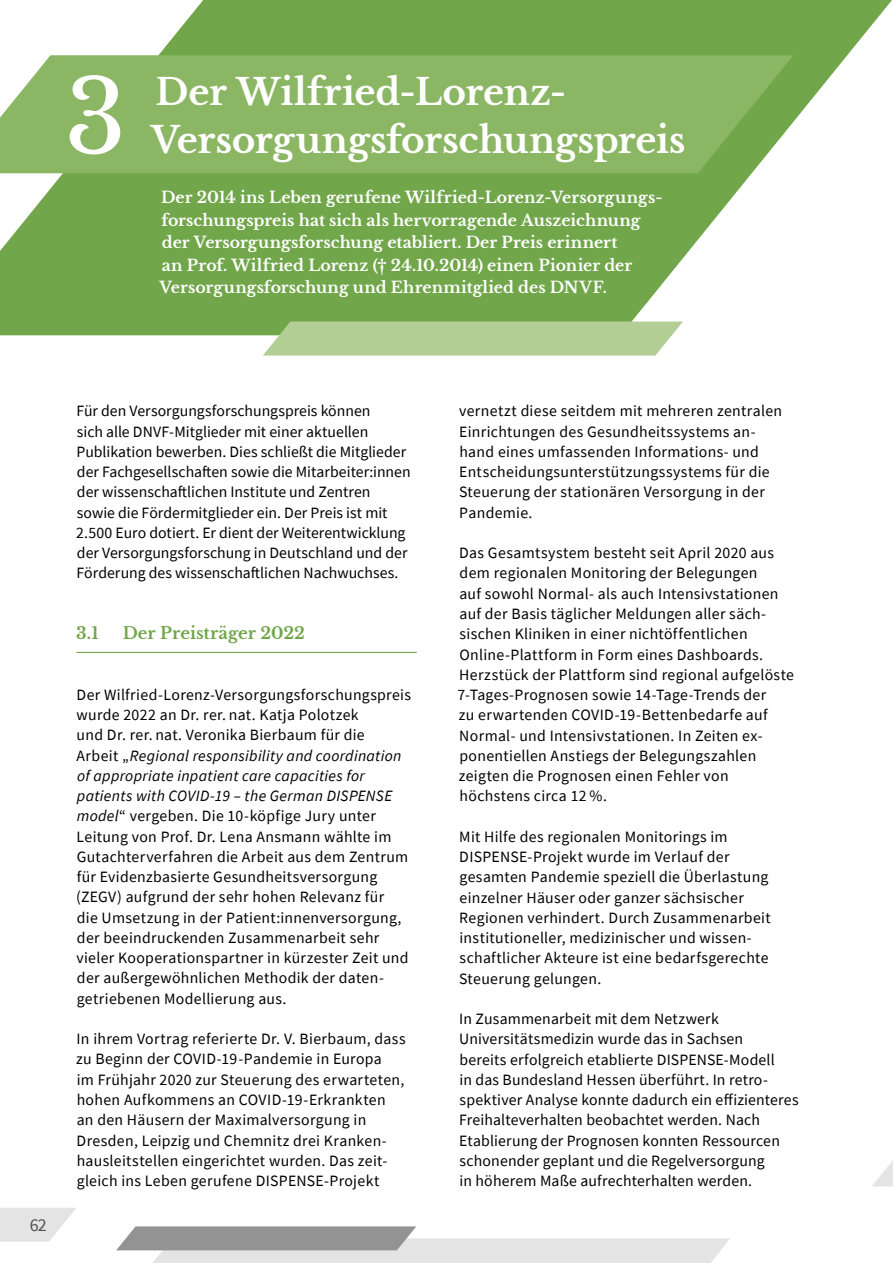
<style>
.page{position:relative;width:893px;height:1263px;background:#fff}
.page>*{position:absolute;margin:0;border:0;box-sizing:border-box;transform-origin:0 0}
.t1{font:100.5px "Libre Baskerville";color:#fff}
.t2{font:700 36px/48px "Libre Baskerville";letter-spacing:-.01em;color:#fff}
.t3{font:18px "Source Sans Pro";color:#515351}
.t4{font:700 16.5px "Libre Baskerville";color:#71a64a}
.t5{font:15.75px/20.2px "Source Sans Pro";letter-spacing:.02em;color:#000}
.t6{font:15.75px/20.2px "Source Sans Pro";color:#000}
.t7{font:700 15.75px/22.5px "Libre Baskerville";color:#fff}
.s1{font-style:italic}
</style>
<div class="page">
<svg style="left:0;top:1208px;width:76px;height:34px"></svg>
<svg style="left:0;top:0;width:892px;height:335px;fill:#71a64a"></svg>
<svg style="left:872px;top:1161px;width:21px;height:25px"></svg>
<svg style="left:0;top:55px;width:793px;height:118px;fill:#8bb663"></svg>
<hr style="left:77px;top:652px;width:340px;height:1px;background:#71a64a">
<svg style="left:116px;top:1226px;width:614px;height:37px"></svg>
<svg style="left:263px;top:322px;width:420px;height:34px"></svg>
<h1 class="t1" style="left:64px;top:56px;width:63px">3</h1>
<h2 class="t2" style="left:151px;top:68px;width:536px">Der Wilfried-Lorenz-<br>Versorgungsforschungspreis</h2>
<p class="t7" style="left:159px;top:186px;width:503px">Der 2014 ins Leben gerufene Wilfried-Lorenz-Versorgungs&shy;forschungspreis hat sich als hervorragende Auszeichnung der Versorgungsforschung etabliert. Der Preis erinnert<br>an Prof. Wilfried Lorenz († 24.10.2014) einen Pionier der Versorgungsforschung und Ehrenmitglied des DNVF.</p>
<p class="t3" style="left:30px;top:1214px;width:19px">62</p>
<p class="t6" style="left:76px;top:401px;width:336px">Für den Versorgungsforschungspreis können<br>sich alle DNVF-Mitglieder mit einer aktuellen Publikation bewerben. Dies schließt die Mitglieder der Fachgesellschaften sowie die Mitarbeiter:innen der wissenschaftlichen Institute und Zentren sowie die Fördermitglieder ein. Der Preis ist mit 2.500 Euro dotiert. Er dient der Weiterentwicklung der Versorgungsforschung in Deutschland und der Förderung des wissenschaftlichen Nachwuchses.</p>
<p class="t4" style="left:76px;top:623px;width:24px">3.1</p>
<p class="t4" style="left:123px;top:623px;width:184px">Der Preisträger 2022</p>
<p class="t5" style="left:76px;top:684px;width:336px">Der Wilfried-Lorenz-Versorgungsforschungspreis wurde 2022 an Dr. rer. nat. Katja Polotzek<br>und Dr. rer. nat. Veronika Bierbaum für die<br>Arbeit „<span class="s1">Regional responsibility and coordination of appropriate inpatient care capacities for patients with COVID-19 – the German DISPENSE model</span>“ vergeben. Die 10-köpfige Jury unter Leitung von Prof. Dr. Lena Ansmann wählte im Gutachterverfahren die Arbeit aus dem Zentrum für Evidenzbasierte Gesundheitsversorgung (ZEGV) aufgrund der sehr hohen Relevanz für<br>die Umsetzung in der Patient:innenversorgung, der beeindruckenden Zusammenarbeit sehr vieler Kooperationspartner in kürzester Zeit und der außergewöhnlichen Methodik der daten&shy;getriebenen Modellierung aus.</p>
<p class="t5" style="left:76px;top:1029px;width:331px">In ihrem Vortrag referierte Dr. V. Bierbaum, dass zu Beginn der COVID-19-Pandemie in Europa<br>im Frühjahr 2020 zur Steuerung des erwarteten, hohen Aufkommens an COVID-19-Erkrankten an den Häusern der Maximalversorgung in Dresden, Leipzig und Chemnitz drei Kranken&shy;hausleitstellen eingerichtet wurden. Das zeit&shy;gleich ins Leben gerufene DISPENSE-Projekt</p>
<p class="t5" style="left:459px;top:401px;width:325px">vernetzt diese seitdem mit mehreren zentralen Einrichtungen des Gesundheitssystems an&shy;hand eines umfassenden Informations- und Entscheidungsunterstützungssystems für die Steuerung der stationären Versorgung in der Pandemie.</p>
<p class="t5" style="left:458px;top:543px;width:338px">Das Gesamtsystem besteht seit April 2020 aus dem regionalen Monitoring der Belegungen<br>auf sowohl Normal- als auch Intensivstationen auf der Basis täglicher Meldungen aller säch&shy;sischen Kliniken in einer nichtöffentlichen Online-Plattform in Form eines Dashboards.<br>Herzstück der Plattform sind regional aufgelöste 7-Tages-Prognosen sowie 14-Tage-Trends der<br>zu erwartenden COVID-19-Bettenbedarfe auf Normal- und Intensivstationen. In Zeiten ex&shy;ponentiellen Anstiegs der Belegungszahlen zeigten die Prognosen einen Fehler von höchstens circa 12 %.</p>
<p class="t5" style="left:459px;top:826px;width:313px">Mit Hilfe des regionalen Monitorings im DISPENSE-Projekt wurde im Verlauf der gesamten Pandemie speziell die Überlastung einzelner Häuser oder ganzer sächsischer Regionen verhindert. Durch Zusammenarbeit institutioneller, medizinischer und wissen&shy;schaftlicher Akteure ist eine bedarfsgerechte Steuerung gelungen.</p>
<p class="t5" style="left:459px;top:1009px;width:341px">In Zusammenarbeit mit dem Netzwerk Universitätsmedizin wurde das in Sachsen<br>bereits erfolgreich etablierte DISPENSE-Modell<br>in das Bundesland Hessen überführt. In retro&shy;spektiver Analyse konnte dadurch ein effizienteres Freihalteverhalten beobachtet werden. Nach Etablierung der Prognosen konnten Ressourcen schonender geplant und die Regelversorgung<br>in höherem Maße aufrechterhalten werden.</p>
</div>
